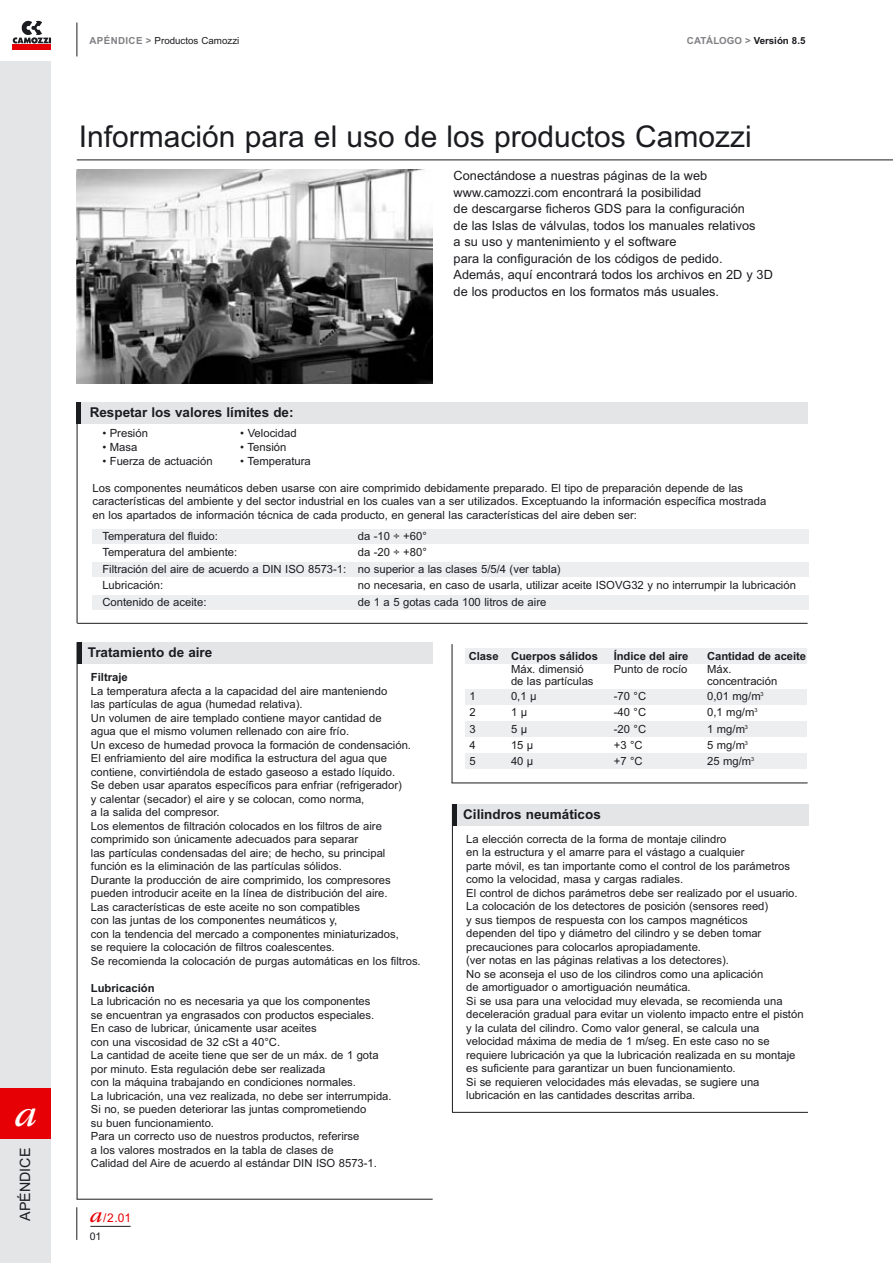
<style>
.page{position:relative;width:893px;height:1263px;background:#fff}
.page>*{position:absolute;margin:0;border:0;box-sizing:border-box;transform-origin:0 0}
.t1{font:italic 37.5px "ITC Garamond Std";color:#fff}
.t2{font:30px "Arial";color:#1b1c20}
.t3{font:14.25px "Arial";color:#1b1c20}
.t4{font:700 13.5px "Arial";color:#1b1c20}
.t5{font:12.75px/16.5px "Arial";color:#1b1c20}
.t6{font:12px "Arial";color:#e60005}
.t7{font:11.25px/13.5px "Arial";color:#1b1c20}
.t8{font:700 11.25px "Arial";letter-spacing:-.005em;color:#1b1c20}
.t9{font:10.5px "Arial";color:#1b1c20}
.t10{font:9.75px "Arial";color:#1b1c20}
.t11{font:700 9.75px "Arial";color:#1b1c20}
.s1{font-weight:700;color:#818084}
.s2{color:#818084}
.s3{font-family:"ITC Garamond Std";font-style:italic;font-size:21px}
</style>
<div class="page">
<hr style="left:77px;top:160px;width:816px;height:1px;background:#1b1c20">
<hr style="left:77px;top:23px;width:1px;height:33px;background:#1b1c20">
<div style="left:466px;top:648px;width:341px;height:16px;background:#edeeef"></div>
<div style="left:466px;top:689px;width:341px;height:16px;background:#edeeef"></div>
<div style="left:466px;top:721px;width:341px;height:16px;background:#edeeef"></div>
<div style="left:466px;top:753px;width:341px;height:16px;background:#edeeef"></div>
<hr style="left:77px;top:1199px;width:356px;height:1px;background:#1b1c20">
<div style="left:77px;top:642px;width:356px;height:22px;background:#e3e5e6"></div>
<hr style="left:77px;top:642px;width:4px;height:21px;background:#1b1c20">
<hr style="left:77px;top:642px;width:1px;height:557px;background:#1b1c20">
<hr style="left:451px;top:783px;width:357px;height:1px;background:#1b1c20">
<hr style="left:452px;top:644px;width:1px;height:139px;background:#1b1c20">
<div style="left:452px;top:804px;width:356px;height:21px;background:#e3e5e6"></div>
<div style="left:452px;top:804px;width:5px;height:21px;background:#1b1c20"></div>
<hr style="left:452px;top:804px;width:1px;height:308px;background:#1b1c20">
<hr style="left:452px;top:1112px;width:356px;height:1px;background:#1b1c20">
<div style="left:93px;top:529px;width:716px;height:15px;background:#edeeef"></div>
<div style="left:93px;top:562px;width:716px;height:15px;background:#edeeef"></div>
<div style="left:93px;top:595px;width:716px;height:15px;background:#edeeef"></div>
<hr style="left:77px;top:623px;width:731px;height:1px;background:#1b1c20">
<div style="left:78px;top:402px;width:730px;height:22px;background:#e3e5e6"></div>
<hr style="left:77px;top:402px;width:4px;height:22px;background:#1b1c20">
<hr style="left:77px;top:402px;width:1px;height:221px;background:#1b1c20">
<img style="left:77px;top:169px;width:355px;height:214px">
<hr style="left:77px;top:1207px;width:1px;height:33px;background:#1b1c20">
<hr style="left:90px;top:1226px;width:41px;height:1px;background:#1b1c20">
<div style="left:0;top:62px;width:51px;height:1201px;background:#e3e5e6"></div>
<div style="left:0;top:1089px;width:51px;height:50px;background:#e60005"></div>
<svg style="left:13px;top:21px;width:38px;height:23px"></svg>
<div style="left:13px;top:45px;width:38px;height:5px;background:#e60005"></div>
<h1 class="t1" style="left:15px;top:1091px;width:24px">a</h1>
<p class="t3" style="left:20px;top:1221px;width:74px;rotate:-90deg">APÉNDICE</p>
<p class="t10" style="left:89px;top:37px;width:151px"><span class="s1">APÉNDICE &gt;</span> Productos Camozzi</p>
<p class="t11" style="left:687px;top:37px;width:120px"><span class="s2">CATÁLOGO &gt;</span> Versión 8.5</p>
<h2 class="t2" style="left:79px;top:126px;width:674px">Información para el uso de los productos Camozzi</h2>
<p class="t5" style="left:454px;top:169px;width:321px">Conectándose a nuestras páginas de la web www.camozzi.com encontrará la posibilidad<br>de descargarse ficheros GDS para la configuración<br>de las Islas de válvulas, todos los manuales relativos<br>a su uso y mantenimiento y el software<br>para la configuración de los códigos de pedido.<br>Además, aquí encontrará todos los archivos en 2D y 3D de los productos en los formatos más usuales.</p>
<p class="t4" style="left:90px;top:407px;width:205px">Respetar los valores límites de:</p>
<p class="t7" style="left:102px;top:428px;width:47px">• Presión</p>
<p class="t7" style="left:240px;top:428px;width:58px">• Velocidad</p>
<p class="t7" style="left:102px;top:441px;width:36px">• Masa</p>
<p class="t7" style="left:240px;top:441px;width:48px">• Tensión</p>
<p class="t7" style="left:102px;top:455px;width:112px">• Fuerza de actuación</p>
<p class="t7" style="left:240px;top:455px;width:72px">• Temperatura</p>
<p class="t7" style="left:93px;top:482px;width:675px">Los componentes neumáticos deben usarse con aire comprimido debidamente preparado. El tipo de preparación depende de las características del ambiente y del sector industrial en los cuales van a ser utilizados. Exceptuando la información específica mostrada en los apartados de información técnica de cada producto, en general las características del aire deben ser:</p>
<p class="t7" style="left:102px;top:530px;width:117px">Temperatura del fluido:</p>
<p class="t7" style="left:358px;top:530px;width:71px">da -10 ÷ +60°</p>
<p class="t7" style="left:102px;top:547px;width:136px">Temperatura del ambiente:</p>
<p class="t7" style="left:102px;top:545px;width:460px;line-height:16.5px;text-indent:255px">da -20 ÷ +80°<br>Filtración del aire de acuerdo a DIN ISO 8573-1: no superior a las clases 5/5/4 (ver tabla)<br>Lubricación:</p>
<p class="t7" style="left:358px;top:580px;width:440px">no necesaria, en caso de usarla, utilizar aceite ISOVG32 y no interrumpir la lubricación</p>
<p class="t7" style="left:102px;top:596px;width:106px">Contenido de aceite:</p>
<p class="t7" style="left:358px;top:596px;width:190px">de 1 a 5 gotas cada 100 litros de aire</p>
<p class="t4" style="left:88px;top:647px;width:126px">Tratamiento de aire</p>
<p class="t8" style="left:91px;top:673px;width:38px">Filtraje</p>
<p class="t7" style="left:91px;top:685px;width:331px">La temperatura afecta a la capacidad del aire manteniendo<br>las partículas de agua (humedad relativa).<br>Un volumen de aire templado contiene mayor cantidad de<br>agua que el mismo volumen rellenado con aire frío.<br>Un exceso de humedad provoca la formación de condensación.<br>El enfriamiento del aire modifica la estructura del agua que contiene, convirtiéndola de estado gaseoso a estado líquido.<br>Se deben usar aparatos específicos para enfriar (refrigerador)<br>y calentar (secador) el aire y se colocan, como norma,<br>a la salida del compresor.<br>Los elementos de filtración colocados en los filtros de aire comprimido son únicamente adecuados para separar<br>las partículas condensadas del aire; de hecho, su principal función es la eliminación de las partículas sólidos.<br>Durante la producción de aire comprimido, los compresores pueden introducir aceite en la línea de distribución del aire.<br>Las características de este aceite no son compatibles<br>con las juntas de los componentes neumáticos y,<br>con la tendencia del mercado a componentes miniaturizados,<br>se requiere la colocación de filtros coalescentes.<br>Se recomienda la colocación de purgas automáticas en los filtros.</p>
<p class="t8" style="left:91px;top:984px;width:65px">Lubricación</p>
<p class="t7" style="left:91px;top:996px;width:302px">La lubricación no es necesaria ya que los componentes<br>se encuentran ya engrasados con productos especiales.<br>En caso de lubricar, únicamente usar aceites<br>con una viscosidad de 32 cSt a 40°C.<br>La cantidad de aceite tiene que ser de un máx. de 1 gota por minuto. Esta regulación debe ser realizada<br>con la máquina trabajando en condiciones normales.<br>La lubricación, una vez realizada, no debe ser interrumpida.<br>Si no, se pueden deteriorar las juntas comprometiendo<br>su buen funcionamiento.<br>Para un correcto uso de nuestros productos, referirse<br>a los valores mostrados en la tabla de clases de<br>Calidad del Aire de acuerdo al estándar DIN ISO 8573-1.</p>
<p class="t6" style="left:90px;top:1213px;width:43px"><span class="s3">a</span>/2.01</p>
<p class="t9" style="left:90px;top:1232px;width:13px">01</p>
<p class="t8" style="left:469px;top:652px;width:131px">Clase Cuerpos sálidos</p>
<p class="t8" style="left:614px;top:652px;width:76px">Índice del aire</p>
<p class="t8" style="left:707px;top:652px;width:100px">Cantidad de aceite</p>
<p class="t7" style="left:511px;top:664px;width:74px">Máx. dimensió</p>
<p class="t7" style="left:614px;top:664px;width:75px">Punto de rocío</p>
<p class="t7" style="left:707px;top:664px;width:26px">Máx.</p>
<p class="t7" style="left:511px;top:676px;width:84px">de las partículas</p>
<p class="t7" style="left:707px;top:676px;width:72px">concentración</p>
<p class="t7" style="left:469px;top:691px;width:8px">1</p>
<p class="t7" style="left:511px;top:691px;width:27px">0,1 µ</p>
<p class="t7" style="left:614px;top:691px;width:34px">-70 °C</p>
<p class="t7" style="left:707px;top:691px;width:58px">0,01 mg/m<sup>3</sup></p>
<p class="t7" style="left:469px;top:707px;width:8px">2</p>
<p class="t7" style="left:511px;top:707px;width:18px">1 µ</p>
<p class="t7" style="left:614px;top:707px;width:34px">-40 °C</p>
<p class="t7" style="left:707px;top:707px;width:52px">0,1 mg/m<sup>3</sup></p>
<p class="t7" style="left:469px;top:723px;width:8px">3</p>
<p class="t7" style="left:511px;top:723px;width:18px">5 µ</p>
<p class="t7" style="left:614px;top:723px;width:34px">-20 °C</p>
<p class="t7" style="left:707px;top:723px;width:42px">1 mg/m<sup>3</sup></p>
<p class="t7" style="left:469px;top:739px;width:8px">4</p>
<p class="t7" style="left:511px;top:739px;width:24px">15 µ</p>
<p class="t7" style="left:614px;top:739px;width:30px">+3 °C</p>
<p class="t7" style="left:707px;top:739px;width:42px">5 mg/m<sup>3</sup></p>
<p class="t7" style="left:469px;top:755px;width:8px">5</p>
<p class="t7" style="left:511px;top:755px;width:24px">40 µ</p>
<p class="t7" style="left:614px;top:755px;width:30px">+7 °C</p>
<p class="t7" style="left:707px;top:755px;width:49px">25 mg/m<sup>3</sup></p>
<p class="t4" style="left:463px;top:809px;width:139px">Cilindros neumáticos</p>
<p class="t7" style="left:466px;top:833px;width:339px">La elección correcta de la forma de montaje cilindro<br>en la estructura y el amarre para el vástago a cualquier<br>parte móvil, es tan importante como el control de los parámetros como la velocidad, masa y cargas radiales.<br>El control de dichos parámetros debe ser realizado por el usuario.<br>La colocación de los detectores de posición (sensores reed)<br>y sus tiempos de respuesta con los campos magnéticos<br>dependen del tipo y diámetro del cilindro y se deben tomar precauciones para colocarlos apropiadamente.<br>(ver notas en las páginas relativas a los detectores).<br>No se aconseja el uso de los cilindros como una aplicación<br>de amortiguador o amortiguación neumática.<br>Si se usa para una velocidad muy elevada, se recomienda una deceleración gradual para evitar un violento impacto entre el pistón y la culata del cilindro. Como valor general, se calcula una velocidad máxima de media de 1 m/seg. En este caso no se requiere lubricación ya que la lubricación realizada en su montaje es suficiente para garantizar un buen funcionamiento.<br>Si se requieren velocidades más elevadas, se sugiere una lubricación en las cantidades descritas arriba.</p>
</div>
